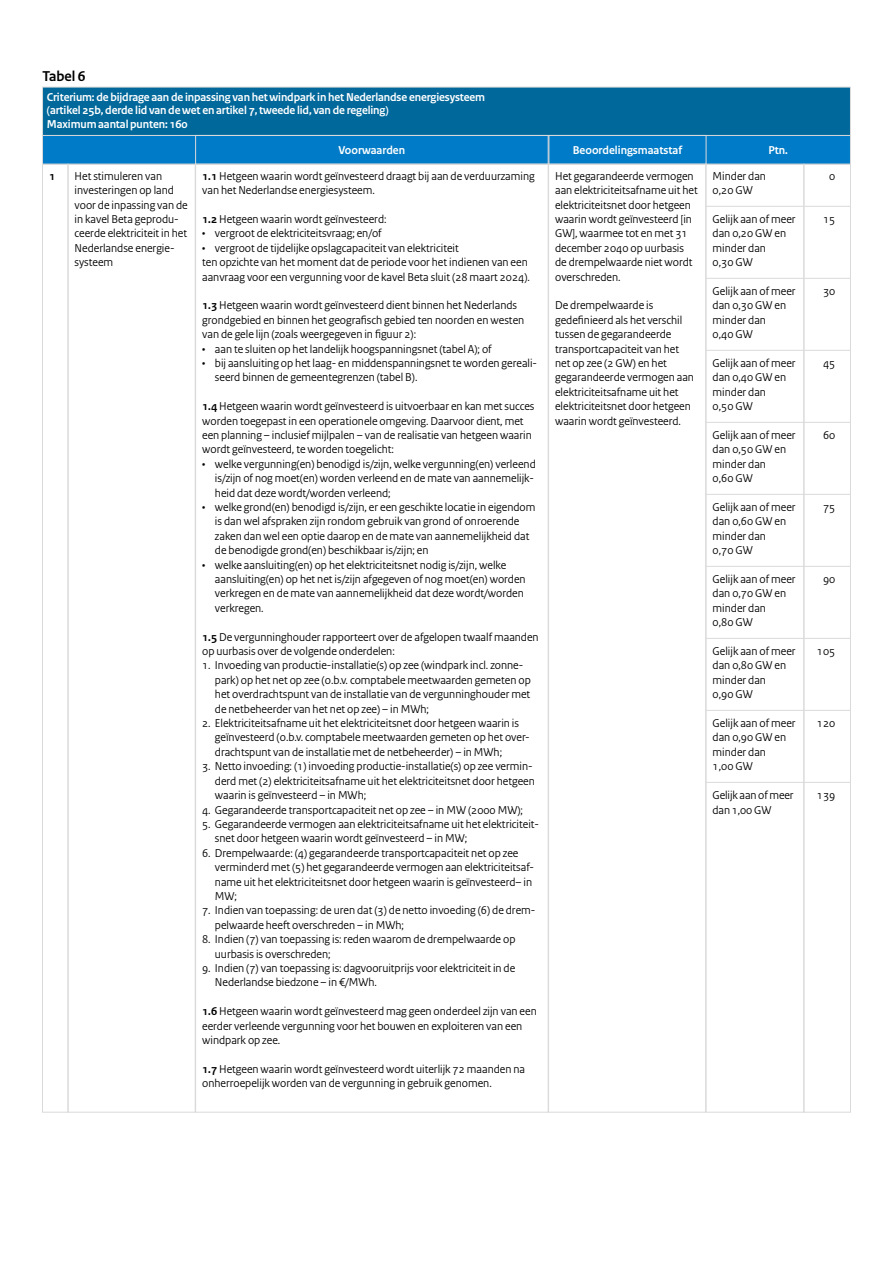
<style>
.page{position:relative;width:893px;height:1263px;background:#fff}
.page>*{position:absolute;margin:0;border:0;box-sizing:border-box;transform-origin:0 0}
.t1{font:700 15px "Rijksoverheid Sans";color:#000}
.BROODTEKST_ZONDER_LIJN{font:12px/14.4px "Rijksoverheid Sans";color:#000}
.Voetnoot{font:12px/14.4px "Rijksoverheid Sans";color:#000}
.t2{font:700 12px "Rijksoverheid Sans";letter-spacing:-.01em;color:#fff}
.t3{font:700 12px "Rijksoverheid Sans";color:#000}
.s1{font-weight:700}
</style>
<div class="page">
<div style="left:42px;top:135px;width:809px;height:29px;background:#007bc7"></div>
<div style="left:43px;top:87px;width:807px;height:48px;background:#01689b"></div>
<hr style="left:804px;top:206px;width:46px;height:1px;background:#dadada">
<hr style="left:804px;top:278px;width:46px;height:1px;background:#dadada">
<hr style="left:804px;top:350px;width:46px;height:1px;background:#dadada">
<hr style="left:804px;top:422px;width:46px;height:1px;background:#dadada">
<hr style="left:804px;top:494px;width:46px;height:1px;background:#dadada">
<hr style="left:804px;top:566px;width:46px;height:1px;background:#dadada">
<hr style="left:804px;top:638px;width:46px;height:1px;background:#dadada">
<hr style="left:804px;top:710px;width:46px;height:1px;background:#dadada">
<hr style="left:804px;top:782px;width:46px;height:1px;background:#dadada">
<div style="left:804px;top:164px;width:47px;height:948px;border:1px solid #dadada"></div>
<div style="left:548px;top:164px;width:158px;height:948px;border:1px solid #dadada"></div>
<div style="left:68px;top:164px;width:127px;height:948px;border:1px solid #dadada"></div>
<div style="left:42px;top:164px;width:26px;height:948px;border:1px solid #dadada"></div>
<div style="left:195px;top:135px;width:353px;height:29px;border:1px solid #dadada"></div>
<div style="left:549px;top:135px;width:157px;height:29px;border:1px solid #dadada"></div>
<hr style="left:706px;top:206px;width:98px;height:1px;background:#dadada">
<hr style="left:706px;top:278px;width:98px;height:1px;background:#dadada">
<hr style="left:706px;top:350px;width:98px;height:1px;background:#dadada">
<hr style="left:706px;top:422px;width:98px;height:1px;background:#dadada">
<hr style="left:706px;top:494px;width:98px;height:1px;background:#dadada">
<hr style="left:706px;top:566px;width:98px;height:1px;background:#dadada">
<hr style="left:706px;top:638px;width:98px;height:1px;background:#dadada">
<hr style="left:706px;top:710px;width:98px;height:1px;background:#dadada">
<hr style="left:706px;top:782px;width:98px;height:1px;background:#dadada">
<div style="left:706px;top:164px;width:98px;height:948px;border:1px solid #dadada"></div>
<p class="t1" style="left:42px;top:68px;width:45px">Tabel 6</p>
<p class="t2" style="left:47px;top:90px;width:440px">Criterium: de bijdrage aan de inpassing van het windpark in het Nederlandse energiesysteem</p>
<p class="t2" style="left:47px;top:103px;width:343px">(artikel 25b, derde lid van de wet en artikel 7, tweede lid, van de regeling)</p>
<p class="t2" style="left:47px;top:117px;width:142px">Maximum aantal punten: 160</p>
<p class="t3" style="left:49px;top:169px;width:8px">1</p>
<p class="BROODTEKST_ZONDER_LIJN" style="left:75px;top:169px;width:115px">Het stimuleren van investeringen op land voor de inpassing van de in kavel Beta geprodu&shy;ceerde elektriciteit in het<br>Nederlandse energie&shy;systeem</p>
<p class="t2" style="left:339px;top:144px;width:68px">Voorwaarden</p>
<p class="t2" style="left:573px;top:144px;width:111px">Beoordelingsmaatstaf</p>
<p class="t2" style="left:768px;top:144px;width:21px">Ptn.</p>
<p class="Voetnoot" style="left:713px;top:169px;width:55px">Minder dan<br>0,20 GW</p>
<p class="Voetnoot" style="left:713px;top:212px;width:84px">Gelijk aan of meer dan 0,20 GW en minder dan<br>0,30 GW</p>
<p class="Voetnoot" style="left:713px;top:284px;width:84px">Gelijk aan of meer dan 0,30 GW en minder dan<br>0,40 GW</p>
<p class="Voetnoot" style="left:713px;top:356px;width:84px">Gelijk aan of meer dan 0,40 GW en minder dan<br>0,50 GW</p>
<p class="Voetnoot" style="left:713px;top:428px;width:84px">Gelijk aan of meer dan 0,50 GW en minder dan<br>0,60 GW</p>
<p class="Voetnoot" style="left:713px;top:500px;width:84px">Gelijk aan of meer dan 0,60 GW en minder dan<br>0,70 GW</p>
<p class="Voetnoot" style="left:713px;top:572px;width:84px">Gelijk aan of meer dan 0,70 GW en minder dan<br>0,80 GW</p>
<p class="Voetnoot" style="left:713px;top:644px;width:84px">Gelijk aan of meer dan 0,80 GW en minder dan<br>0,90 GW</p>
<p class="Voetnoot" style="left:713px;top:716px;width:84px">Gelijk aan of meer dan 0,90 GW en minder dan<br>1,00 GW</p>
<p class="Voetnoot" style="left:713px;top:788px;width:82px">Gelijk aan of meer dan 1,00 GW</p>
<p class="BROODTEKST_ZONDER_LIJN" style="left:202px;top:169px;width:334px"><span class="s1">1.1</span> Hetgeen waarin wordt geïnvesteerd draagt bij aan de verduurzaming van het Nederlandse energiesysteem.</p>
<p class="BROODTEKST_ZONDER_LIJN" style="left:202px;top:212px;width:186px"><span class="s1">1.2</span> Hetgeen waarin wordt geïnvesteerd:</p>
<p class="BROODTEKST_ZONDER_LIJN" style="left:202px;top:226px;width:181px">• vergroot de elektriciteitsvraag; en/of</p>
<p class="BROODTEKST_ZONDER_LIJN" style="left:202px;top:241px;width:258px">• vergroot de tijdelijke opslagcapaciteit van elektriciteit</p>
<p class="BROODTEKST_ZONDER_LIJN" style="left:202px;top:255px;width:329px">ten opzichte van het moment dat de periode voor het indienen van een aanvraag voor een vergunning voor de kavel Beta sluit (28 maart 2024).</p>
<p class="BROODTEKST_ZONDER_LIJN" style="left:202px;top:298px;width:324px"><span class="s1">1.3</span> Hetgeen waarin wordt geïnvesteerd dient binnen het Nederlands grondgebied en binnen het geografisch gebied ten noorden en westen van de gele lijn (zoals weergegeven in figuur 2):</p>
<p class="BROODTEKST_ZONDER_LIJN" style="left:202px;top:342px;width:291px">• aan te sluiten op het landelijk hoogspanningsnet (tabel A); of</p>
<p class="BROODTEKST_ZONDER_LIJN" style="left:215px;top:356px;width:324px;text-indent:-13px">• bij aansluiting op het laag- en middenspanningsnet te worden gereali&shy;seerd binnen de gemeentegrenzen (tabel B).</p>
<p class="BROODTEKST_ZONDER_LIJN" style="left:202px;top:399px;width:334px"><span class="s1">1.4</span> Hetgeen waarin wordt geïnvesteerd is uitvoerbaar en kan met succes worden toegepast in een operationele omgeving. Daarvoor dient, met een planning – inclusief mijlpalen – van de realisatie van hetgeen waarin wordt geïnvesteerd, te worden toegelicht:</p>
<p class="BROODTEKST_ZONDER_LIJN" style="left:215px;top:457px;width:322px;text-indent:-13px">• welke vergunning(en) benodigd is/zijn, welke vergunning(en) verleend is/zijn of nog moet(en) worden verleend en de mate van aannemelijk&shy;heid dat deze wordt/worden verleend;</p>
<p class="BROODTEKST_ZONDER_LIJN" style="left:215px;top:500px;width:322px;text-indent:-13px">• welke grond(en) benodigd is/zijn, er een geschikte locatie in eigendom is dan wel afspraken zijn rondom gebruik van grond of onroerende zaken dan wel een optie daarop en de mate van aannemelijkheid dat de benodigde grond(en) beschikbaar is/zijn; en</p>
<p class="BROODTEKST_ZONDER_LIJN" style="left:215px;top:558px;width:312px;text-indent:-13px">• welke aansluiting(en) op het elektriciteitsnet nodig is/zijn, welke aansluiting(en) op het net is/zijn afgegeven of nog moet(en) worden verkregen en de mate van aannemelijkheid dat deze wordt/worden verkregen.</p>
<p class="BROODTEKST_ZONDER_LIJN" style="left:202px;top:630px;width:338px"><span class="s1">1.5</span> De vergunninghouder rapporteert over de afgelopen twaalf maanden op uurbasis over de volgende onderdelen:</p>
<p class="BROODTEKST_ZONDER_LIJN" style="left:215px;top:658px;width:317px;text-indent:-13px">1. Invoeding van productie-installatie(s) op zee (windpark incl. zonne&shy;park) op het net op zee (o.b.v. comptabele meetwaarden gemeten op het overdrachtspunt van de installatie van de vergunninghouder met de netbeheerder van het net op zee) – in MWh;</p>
<p class="BROODTEKST_ZONDER_LIJN" style="left:215px;top:716px;width:316px;text-indent:-13px">2. Elektriciteitsafname uit het elektriciteitsnet door hetgeen waarin is geïnvesteerd (o.b.v. comptabele meetwaarden gemeten op het over&shy;drachtspunt van de installatie met de netbeheerder) – in MWh;</p>
<p class="BROODTEKST_ZONDER_LIJN" style="left:215px;top:759px;width:321px;text-indent:-13px">3. Netto invoeding: (1) invoeding productie-installatie(s) op zee vermin&shy;derd met (2) elektriciteitsafname uit het elektriciteitsnet door hetgeen waarin is geïnvesteerd – in MWh;</p>
<p class="BROODTEKST_ZONDER_LIJN" style="left:202px;top:802px;width:322px">4. Gegarandeerde transportcapaciteit net op zee – in MW (2000 MW);</p>
<p class="BROODTEKST_ZONDER_LIJN" style="left:215px;top:817px;width:326px;text-indent:-13px">5. Gegarandeerde vermogen aan elektriciteitsafname uit het elektriciteit&shy;snet door hetgeen waarin wordt geïnvesteerd – in MW;</p>
<p class="BROODTEKST_ZONDER_LIJN" style="left:215px;top:846px;width:321px;text-indent:-13px">6. Drempelwaarde: (4) gegarandeerde transportcapaciteit net op zee verminderd met (5) het gegarandeerde vermogen aan elektriciteitsaf&shy;name uit het elektriciteitsnet door hetgeen waarin is geïnvesteerd– in MW;</p>
<p class="BROODTEKST_ZONDER_LIJN" style="left:215px;top:903px;width:322px;text-indent:-13px">7. Indien van toepassing: de uren dat (3) de netto invoeding (6) de drem&shy;pelwaarde heeft overschreden – in MWh;</p>
<p class="BROODTEKST_ZONDER_LIJN" style="left:215px;top:932px;width:302px;text-indent:-13px">8. Indien (7) van toepassing is: reden waarom de drempelwaarde op uurbasis is overschreden;</p>
<p class="BROODTEKST_ZONDER_LIJN" style="left:215px;top:961px;width:302px;text-indent:-13px">9. Indien (7) van toepassing is: dagvooruitprijs voor elektriciteit in de<br>Nederlandse biedzone – in €/MWh.</p>
<p class="BROODTEKST_ZONDER_LIJN" style="left:202px;top:1004px;width:336px"><span class="s1">1.6</span> Hetgeen waarin wordt geïnvesteerd mag geen onderdeel zijn van een eerder verleende vergunning voor het bouwen en exploiteren van een windpark op zee.</p>
<p class="BROODTEKST_ZONDER_LIJN" style="left:202px;top:1062px;width:324px"><span class="s1">1.7</span> Hetgeen waarin wordt geïnvesteerd wordt uiterlijk 72 maanden na onherroepelijk worden van de vergunning in gebruik genomen.</p>
<p class="Voetnoot" style="left:555px;top:169px;width:144px">Het gegarandeerde vermogen aan elektriciteitsafname uit het elektriciteitsnet door hetgeen waarin wordt geïnvesteerd [in<br>GW], waarmee tot en met 31 december 2040 op uurbasis de drempelwaarde niet wordt overschreden.</p>
<p class="Voetnoot" style="left:555px;top:298px;width:140px">De drempelwaarde is gedefinieerd als het verschil tussen de gegarandeerde transportcapaciteit van het net op zee (2 GW) en het gegarandeerde vermogen aan elektriciteitsafname uit het elektriciteitsnet door hetgeen waarin wordt geïnvesteerd.</p>
<p class="BROODTEKST_ZONDER_LIJN" style="left:829px;top:169px;width:8px">0</p>
<p class="BROODTEKST_ZONDER_LIJN" style="left:823px;top:212px;width:14px">15</p>
<p class="BROODTEKST_ZONDER_LIJN" style="left:823px;top:284px;width:14px">30</p>
<p class="BROODTEKST_ZONDER_LIJN" style="left:823px;top:356px;width:14px">45</p>
<p class="BROODTEKST_ZONDER_LIJN" style="left:823px;top:428px;width:14px">60</p>
<p class="BROODTEKST_ZONDER_LIJN" style="left:823px;top:500px;width:14px">75</p>
<p class="BROODTEKST_ZONDER_LIJN" style="left:823px;top:572px;width:14px">90</p>
<p class="BROODTEKST_ZONDER_LIJN" style="left:817px;top:644px;width:20px">105</p>
<p class="BROODTEKST_ZONDER_LIJN" style="left:817px;top:716px;width:20px">120</p>
<p class="BROODTEKST_ZONDER_LIJN" style="left:817px;top:788px;width:20px">139</p>
</div>
